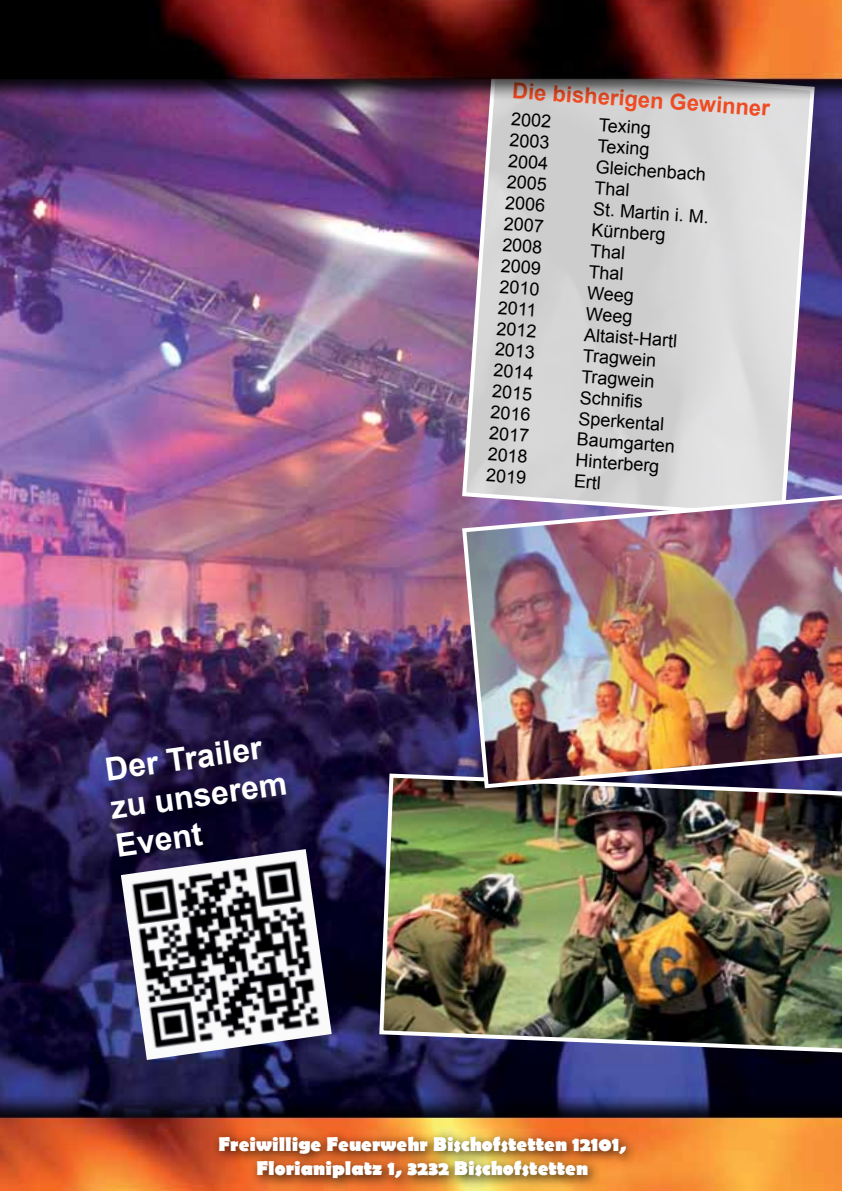
<style>
.page{position:relative;width:842px;height:1191px;background:#fff}
.page>*{position:absolute;margin:0;border:0;box-sizing:border-box;transform-origin:0 0}
.t1{font:700 32px/38.4px "Arial";color:#fff}
.t2{font:700 22px "Arial";color:#f04c23}
.t3{font:700 20px/24px "Berlin Sans FB";color:#fff;text-align:center}
.t4{font:18px "Arial";color:#000}
</style>
<div class="page">
<img style="left:0;top:112px;width:842px;height:976px">
<img style="left:0;top:1088px;width:842px;height:103px">
<img style="left:0;top:0;width:842px;height:112px">
<svg style="left:460px;top:62px;width:357px;height:429px;background:#c5bfc4"></svg>
<div style="left:106px;top:740px;width:192px;height:128px;background:#000;opacity:.39"></div>
<img style="left:121px;top:849px;width:211px;height:211px">
<img style="left:377px;top:771px;width:465px;height:284px">
<img style="left:460px;top:491px;width:382px;height:299px">
<div style="left:241px;top:24px;width:369px;height:38px;background:#000;opacity:.75"></div>
<div style="left:211px;top:1129px;width:428px;height:62px;background:#000;opacity:.75"></div>
<h1 class="t1" style="left:103px;top:751px;width:179px;rotate:-8deg">Der Trailer zu unserem<br>Event</h1>
<p class="t2" style="left:513px;top:76px;width:259px;rotate:4deg">Die bisherigen Gewinner</p>
<p class="t4" style="left:512px;top:107px;width:42px;rotate:4deg">2002</p>
<p class="t4" style="left:600px;top:113px;width:54px;rotate:4deg">Texing</p>
<p class="t4" style="left:511px;top:128px;width:42px;rotate:4deg">2003</p>
<p class="t4" style="left:598px;top:134px;width:54px;rotate:4deg">Texing</p>
<p class="t4" style="left:509px;top:149px;width:42px;rotate:4deg">2004</p>
<p class="t4" style="left:597px;top:155px;width:112px;rotate:4deg">Gleichenbach</p>
<p class="t4" style="left:508px;top:170px;width:42px;rotate:4deg">2005</p>
<p class="t4" style="left:595px;top:176px;width:37px;rotate:4deg">Thal</p>
<p class="t4" style="left:506px;top:191px;width:42px;rotate:4deg">2006</p>
<p class="t4" style="left:594px;top:197px;width:118px;rotate:4deg">St. Martin i. M.</p>
<p class="t4" style="left:505px;top:212px;width:42px;rotate:4deg">2007</p>
<p class="t4" style="left:592px;top:218px;width:76px;rotate:4deg">Kürnberg</p>
<p class="t4" style="left:503px;top:233px;width:42px;rotate:4deg">2008</p>
<p class="t4" style="left:591px;top:239px;width:37px;rotate:4deg">Thal</p>
<p class="t4" style="left:502px;top:253px;width:42px;rotate:4deg">2009</p>
<p class="t4" style="left:590px;top:260px;width:37px;rotate:4deg">Thal</p>
<p class="t4" style="left:500px;top:274px;width:42px;rotate:4deg">2010</p>
<p class="t4" style="left:588px;top:281px;width:48px;rotate:4deg">Weeg</p>
<p class="t4" style="left:499px;top:295px;width:40px;rotate:4deg">2011</p>
<p class="t4" style="left:587px;top:302px;width:48px;rotate:4deg">Weeg</p>
<p class="t4" style="left:497px;top:316px;width:42px;rotate:4deg">2012</p>
<p class="t4" style="left:585px;top:322px;width:95px;rotate:4deg">Altaist-Hartl</p>
<p class="t4" style="left:496px;top:337px;width:42px;rotate:4deg">2013</p>
<p class="t4" style="left:584px;top:343px;width:75px;rotate:4deg">Tragwein</p>
<p class="t4" style="left:494px;top:358px;width:42px;rotate:4deg">2014</p>
<p class="t4" style="left:582px;top:364px;width:75px;rotate:4deg">Tragwein</p>
<p class="t4" style="left:493px;top:379px;width:42px;rotate:4deg">2015</p>
<p class="t4" style="left:581px;top:385px;width:65px;rotate:4deg">Schnifi s</p>
<p class="t4" style="left:491px;top:400px;width:42px;rotate:4deg">2016</p>
<p class="t4" style="left:579px;top:406px;width:88px;rotate:4deg">Sperkental</p>
<p class="t4" style="left:490px;top:421px;width:42px;rotate:4deg">2017</p>
<p class="t4" style="left:578px;top:427px;width:100px;rotate:4deg">Baumgarten</p>
<p class="t4" style="left:489px;top:442px;width:42px;rotate:4deg">2018</p>
<p class="t4" style="left:576px;top:448px;width:86px;rotate:4deg">Hinterberg</p>
<p class="t4" style="left:487px;top:463px;width:42px;rotate:4deg">2019</p>
<p class="t4" style="left:575px;top:469px;width:29px;rotate:4deg">Ertl</p>
<p class="t3" style="left:218px;top:1133px;width:409px">Freiwillige Feuerwehr Bischofstetten 12101,<br>Florianiplatz 1, 3232 Bischofstetten</p>
</div>
